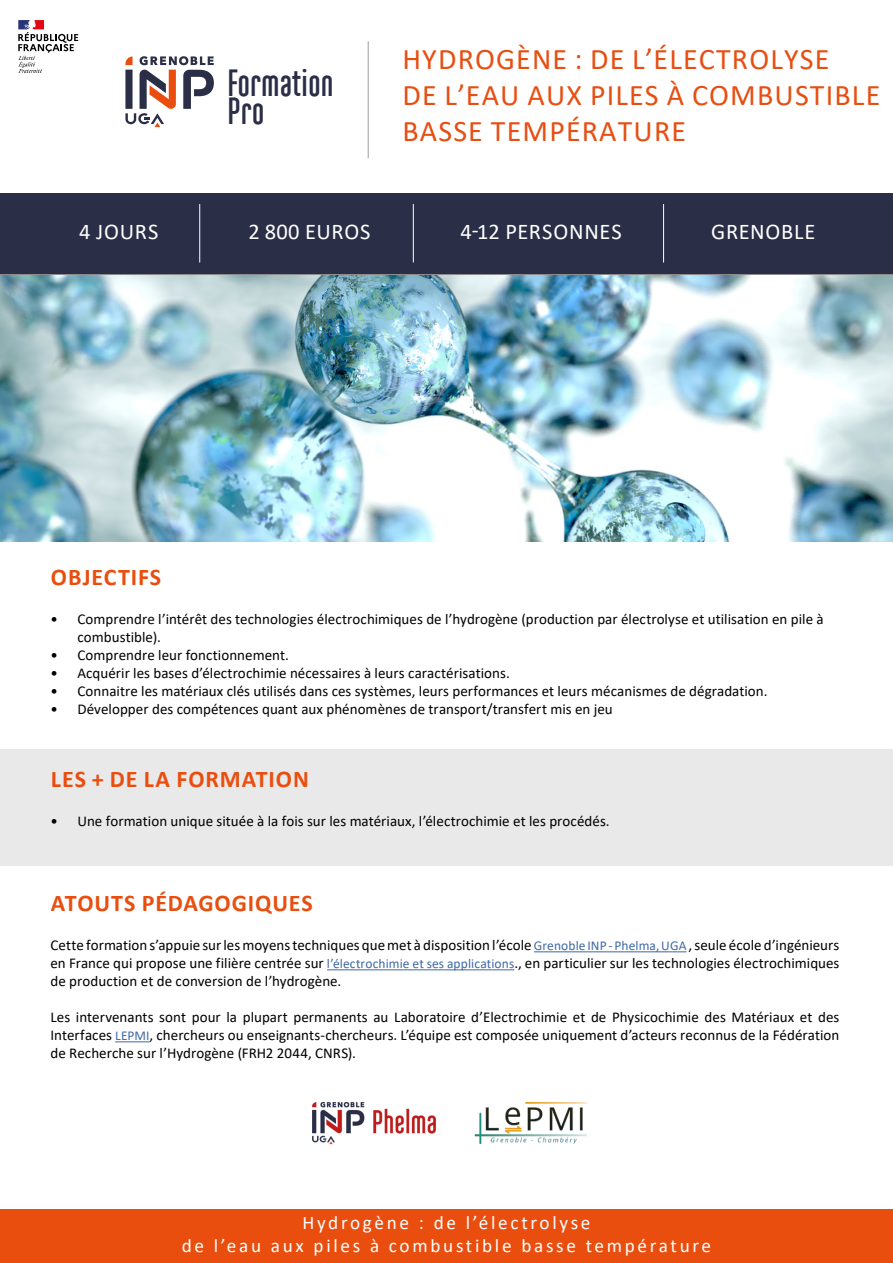
<style>
.page{position:relative;width:893px;height:1263px;background:#fff}
.page>*{position:absolute;margin:0;border:0;box-sizing:border-box;transform-origin:0 0}
.t1{font:700 37.8px/27.8px "Ando";color:#2a2e46}
.t2{font:30px/36px "Calibri";letter-spacing:.04em;color:#e74e12}
.t3{font:700 24px "Calibri";letter-spacing:.035em;color:#e94e0f}
.t4{font:22.5px "Calibri";letter-spacing:.03em;color:#fff}
.t5{font:19.2px/23.1px "Calibri";letter-spacing:.14em;color:#fff;text-align:center}
.t6{font:15px/18px "Calibri";letter-spacing:.005em;color:#000;text-align:justify}
.s1{font-size:13.5px;color:#3f68a5}
</style>
<div class="page">
<div style="left:0;top:193px;width:893px;height:81px;background:#2a2e46"></div>
<div style="left:0;top:749px;width:893px;height:117px;background:#e9e9e9"></div>
<hr style="left:534px;top:951px;width:152px;height:1px;background:#3f68a5">
<hr style="left:327px;top:969px;width:187px;height:1px;background:#3f68a5">
<hr style="left:115px;top:1041px;width:35px;height:1px;background:#3f68a5">
<hr style="left:199px;top:204px;width:1px;height:59px;background:#fff">
<hr style="left:413px;top:204px;width:1px;height:59px;background:#fff">
<hr style="left:663px;top:204px;width:1px;height:59px;background:#fff">
<hr style="left:0;top:274px;width:893px;height:1px;background:#646363">
<img style="left:0;top:275px;width:893px;height:267px">
<div style="left:0;top:1209px;width:893px;height:54px;background:#e94e0f"></div>
<img style="left:313px;top:1102px;width:123px;height:43px">
<hr style="left:368px;top:41px;width:1px;height:117px;background:#9d9d9c">
<svg style="left:18px;top:20px;width:60px;height:53px"></svg>
<svg style="left:125px;top:56px;width:89px;height:71px"></svg>
<img style="left:474px;top:1102px;width:113px;height:42px">
<hr style="left:892px;top:1120px;width:1px;height:143px;background:#3f495b">
<hr style="left:892px;top:1210px;width:1px;height:53px;background:#e94e0f">
<h1 class="t1" style="left:227px;top:70px;width:108px">Formation<br>Pro</h1>
<h2 class="t2" style="left:402px;top:40px;width:479px">HYDROGÈNE : DE L’ÉLECTROLYSE<br>DE L’EAU AUX PILES À COMBUSTIBLE<br>BASSE TEMPÉRATURE</h2>
<h3 class="t4" style="left:461px;top:216px;width:163px">4-12 PERSONNES</h3>
<h3 class="t4" style="left:79px;top:216px;width:81px">4 JOURS</h3>
<h3 class="t4" style="left:248px;top:216px;width:123px">2 800 EUROS</h3>
<h3 class="t4" style="left:711px;top:216px;width:106px">GRENOBLE</h3>
<h3 class="t3" style="left:51px;top:560px;width:112px">OBJECTIFS</h3>
<p class="t6" style="left:77px;top:609px;width:748px;text-indent:-27px">• Comprendre l’intérêt des technologies électrochimiques de l’hydrogène (production par électrolyse et utilisation en pile à combustible).</p>
<p class="t6" style="left:50px;top:645px;width:240px">• Comprendre leur fonctionnement.</p>
<p class="t6" style="left:50px;top:663px;width:461px">• Acquérir les bases d’électrochimie nécessaires à leurs caractérisations.</p>
<p class="t6" style="left:50px;top:681px;width:719px">• Connaitre les matériaux clés utilisés dans ces systèmes, leurs performances et leurs mécanismes de dégradation.</p>
<p class="t6" style="left:50px;top:699px;width:564px">• Développer des compétences quant aux phénomènes de transport/transfert mis en jeu</p>
<h3 class="t3" style="left:51px;top:762px;width:259px">LES + DE LA FORMATION</h3>
<p class="t6" style="left:50px;top:812px;width:561px">• Une formation unique située à la fois sur les matériaux, l’électrochimie et les procédés.</p>
<h3 class="t3" style="left:51px;top:886px;width:264px">ATOUTS PÉDAGOGIQUES</h3>
<p class="t6" style="left:50px;top:936px;width:790px">Cette formation s’appuie sur les moyens techniques que met à disposition l’école <span class="s1">Grenoble INP - Phelma, UGA</span> , seule école d’ingénieurs en France qui propose une filière centrée sur <span class="s1">l’électrochimie et ses applications</span>., en particulier sur les technologies électrochimiques de production et de conversion de l’hydrogène.</p>
<p class="t6" style="left:50px;top:1008px;width:790px">Les intervenants sont pour la plupart permanents au Laboratoire d’Electrochimie et de Physicochimie des Matériaux et des Interfaces <span class="s1">LEPMI</span>, chercheurs ou enseignants-chercheurs. L’équipe est composée uniquement d’acteurs reconnus de la Fédération de Recherche sur l’Hydrogène (FRH2 2044, CNRS).</p>
<p class="t5" style="left:182px;top:1210px;width:531px">Hydrogène : de l’électrolyse<br>de l’eau aux piles à combustible basse température</p>
</div>
